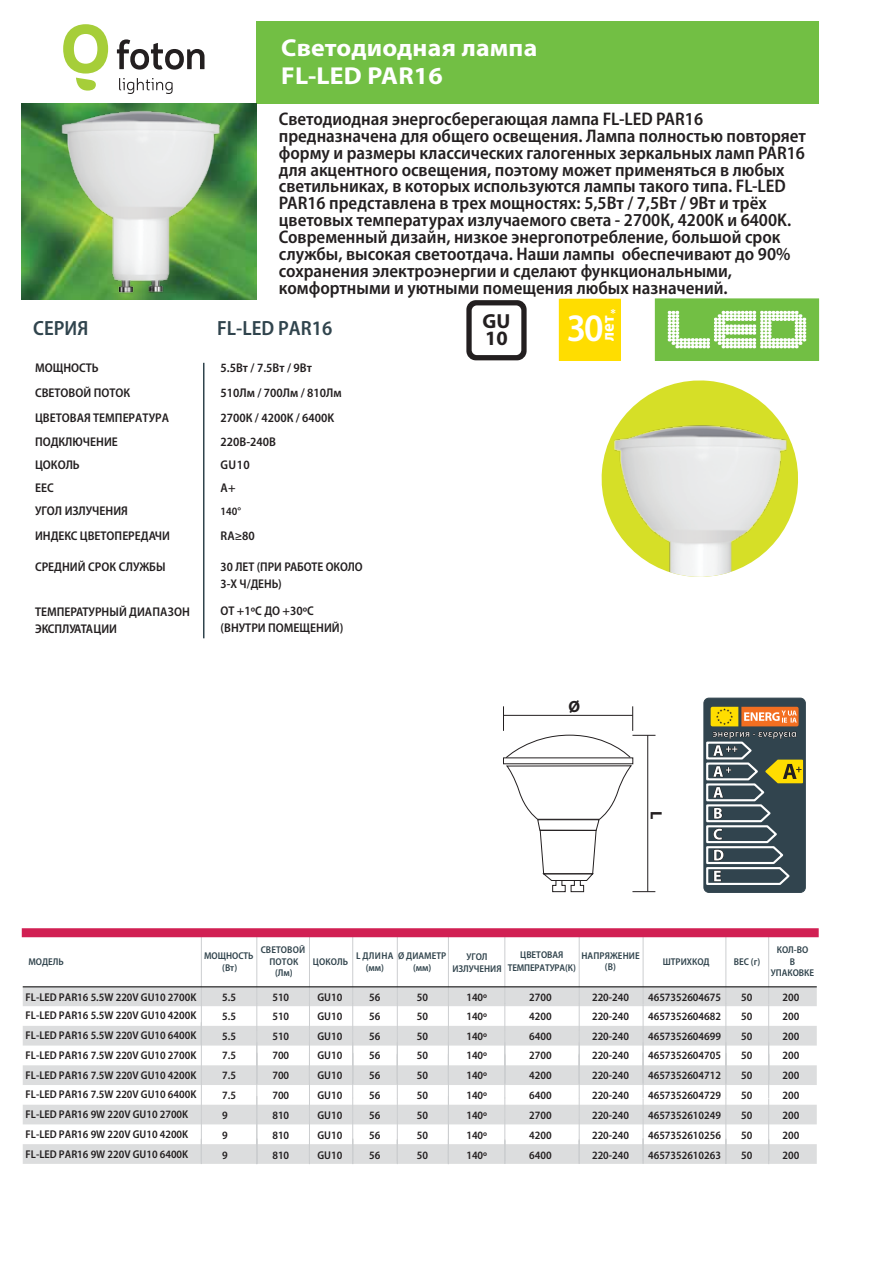
<style>
.page{position:relative;width:893px;height:1263px;background:#fff}
.page>*{position:absolute;margin:0;border:0;box-sizing:border-box;transform-origin:0 0}
.t1{font:600 semi-condensed 39px "Myriad Pro";color:#fff}
.t2{font:700 24.6px/28.2px "Myriad Pro";letter-spacing:.01em;color:#fff;scale:1.05 1}
.t3{font:600 semi-condensed 20.55px "Myriad Pro";color:#30444d}
.t4{font:700 20.4px/17.1px "Myriad Pro";color:#231f20}
.t5{font:600 semi-condensed 18.3px/17px "Myriad Pro";color:#231f20}
.t6{font:700 semi-condensed 17.55px "Myriad Pro";color:#fff}
.t7{font:700 16.35px "Myriad Pro";color:#231f20}
.t8{font:600 semi-condensed 12.6px/17px "Myriad Pro";color:#231f20}
.t9{font:600 semi-condensed 11.25px/20px "Myriad Pro";color:#231f20;text-align:justify}
.t10{font:600 semi-condensed 9.9px/11.9px "Myriad Pro";color:#31444d;text-align:center}
</style>
<div class="page">
<div style="left:256px;top:21px;width:563px;height:83px;background:#72bf44"></div>
<svg style="left:63px;top:24px;width:45px;height:67px"></svg>
<svg style="left:119px;top:78px;width:54px;height:16px"></svg>
<svg style="left:117px;top:39px;width:87px;height:31px"></svg>
<img style="left:22px;top:104px;width:234px;height:195px">
<hr style="left:203px;top:363px;width:1px;height:275px;background:#30444d">
<div style="left:559px;top:299px;width:61px;height:61px;background:#fd0"></div>
<div style="left:655px;top:299px;width:164px;height:61px;background:#72bf44"></div>
<svg style="left:667px;top:310px;width:139px;height:39px"></svg>
<svg style="left:466px;top:300px;width:61px;height:60px"></svg>
<div style="left:704px;top:698px;width:101px;height:194px;background:#31444e;border-radius:5px"></div>
<div style="left:704px;top:698px;width:101px;height:194px;border:1px solid #31444e;border-radius:5px"></div>
<svg style="left:705px;top:707px;width:98px;height:179px"></svg>
<svg style="left:503px;top:706px;width:152px;height:186px"></svg>
<svg style="left:601px;top:380px;width:197px;height:140px"></svg>
<img style="left:608px;top:420px;width:181px;height:157px">
<img style="left:56px;top:106px;width:165px;height:194px">
<hr style="left:201px;top:936px;width:1px;height:50px;background:#ccced0">
<hr style="left:201px;top:1042px;width:1px;height:56px;background:#ccced0">
<hr style="left:309px;top:936px;width:1px;height:68px;background:#ccced0">
<hr style="left:309px;top:1042px;width:1px;height:56px;background:#ccced0">
<hr style="left:352px;top:936px;width:1px;height:68px;background:#ccced0">
<hr style="left:352px;top:1042px;width:1px;height:56px;background:#ccced0">
<hr style="left:397px;top:936px;width:1px;height:68px;background:#ccced0">
<hr style="left:397px;top:1042px;width:1px;height:56px;background:#ccced0">
<hr style="left:505px;top:936px;width:1px;height:68px;background:#ccced0">
<hr style="left:505px;top:1042px;width:1px;height:56px;background:#ccced0">
<hr style="left:579px;top:936px;width:1px;height:68px;background:#ccced0">
<hr style="left:579px;top:1042px;width:1px;height:56px;background:#ccced0">
<hr style="left:643px;top:936px;width:1px;height:68px;background:#ccced0">
<hr style="left:643px;top:1042px;width:1px;height:56px;background:#ccced0">
<hr style="left:726px;top:936px;width:1px;height:68px;background:#ccced0">
<hr style="left:726px;top:1042px;width:1px;height:56px;background:#ccced0">
<hr style="left:768px;top:936px;width:1px;height:68px;background:#ccced0">
<hr style="left:768px;top:1042px;width:1px;height:56px;background:#ccced0">
<hr style="left:257px;top:936px;width:1px;height:68px;background:#ccced0">
<hr style="left:257px;top:1042px;width:1px;height:56px;background:#ccced0">
<svg style="left:23px;top:987px;width:794px;height:98px"></svg>
<hr style="left:448px;top:936px;width:1px;height:68px;background:#ccced0">
<hr style="left:448px;top:1042px;width:1px;height:56px;background:#ccced0">
<svg style="left:23px;top:1097px;width:794px;height:67px"></svg>
<hr style="left:448px;top:1096px;width:1px;height:31px;background:#ccced0">
<div style="left:22px;top:928px;width:797px;height:9px;background:#d12053"></div>
<hr style="left:23px;top:986px;width:794px;height:1px;background:#000">
<h2 class="t2" style="left:281px;top:33px;width:245px">Светодиодная лампа<br>FL-LED PAR16</h2>
<p class="t5" style="left:279px;top:111px;width:529px">Светодиодная энергосберегающая лампа FL-LED PAR16 предназначена для общего освещения. Лампа полностью повторяет форму и размеры классических галогенных зеркальных ламп PAR16 для акцентного освещения, поэтому может применяться в любых светильниках, в которых используются лампы такого типа. FL-LED PAR16 представлена в трех мощностях: 5,5Вт / 7,5Вт / 9Вт и трёх цветовых температурах излучаемого света - 2700К, 4200К и 6400K.<br>Современный дизайн, низкое энергопотребление, большой срок службы, высокая светоотдача. Наши лампы обеспечивают до 90% сохранения электроэнергии и сделают функциональными, комфортными и уютными помещения любых назначений.</p>
<h3 class="t3" style="left:33px;top:317px;width:57px">СЕРИЯ</h3>
<h3 class="t3" style="left:217px;top:317px;width:117px">FL-LED PAR16</h3>
<p class="t8" style="left:35px;top:359px;width:65px">МОЩНОСТЬ</p>
<p class="t8" style="left:221px;top:359px;width:93px">5.5Вт / 7.5Вт / 9Вт</p>
<p class="t8" style="left:35px;top:409px;width:135px">ЦВЕТОВАЯ ТЕМПЕРАТУРА</p>
<p class="t8" style="left:221px;top:409px;width:115px">2700К / 4200К / 6400K</p>
<p class="t8" style="left:35px;top:457px;width:46px">ЦОКОЛЬ</p>
<p class="t8" style="left:221px;top:457px;width:31px">GU10</p>
<p class="t8" style="left:35px;top:384px;width:97px">СВЕТОВОЙ ПОТОК</p>
<p class="t8" style="left:221px;top:384px;width:123px">510Лм / 700Лм / 810Лм</p>
<p class="t8" style="left:35px;top:433px;width:84px">ПОДКЛЮЧЕНИЕ</p>
<p class="t8" style="left:221px;top:433px;width:57px">220В-240В</p>
<p class="t8" style="left:35px;top:479px;width:20px">EEC</p>
<p class="t8" style="left:221px;top:479px;width:17px">A+</p>
<p class="t8" style="left:35px;top:503px;width:94px">УГОЛ ИЗЛУЧЕНИЯ</p>
<p class="t9" style="left:221px;top:502px;width:22px">140°</p>
<p class="t8" style="left:35px;top:527px;width:136px">ИНДЕКС ЦВЕТОПЕРЕДАЧИ</p>
<p class="t8" style="left:221px;top:527px;width:36px">RA≥80</p>
<p class="t8" style="left:35px;top:558px;width:132px">СРЕДНИЙ СРОК СЛУЖБЫ</p>
<p class="t8" style="left:221px;top:558px;width:144px">30 ЛЕТ (ПРИ РАБОТЕ ОКОЛО<br>3-Х Ч/ДЕНЬ)</p>
<p class="t8" style="left:35px;top:603px;width:156px">ТЕМПЕРАТУРНЫЙ ДИАПАЗОН<br>ЭКСПЛУАТАЦИИ</p>
<p class="t8" style="left:221px;top:602px;width:95px">ОТ +1ºС ДО +30ºС</p>
<p class="t8" style="left:221px;top:620px;width:124px">(ВНУТРИ ПОМЕЩЕНИЙ)</p>
<h3 class="t4" style="left:483px;top:312px;width:29px">GU<br>10</h3>
<h1 class="t1" style="left:567px;top:307px;width:38px">30</h1>
<h3 class="t6" style="left:598px;top:341px;width:34px;rotate:-90deg">лет<sub>*</sub></h3>
<h3 class="t7" style="left:568px;top:696px;width:13px">Ø</h3>
<h3 class="t7" style="left:667px;top:811px;width:10px;rotate:90deg">L</h3>
<p class="t10" style="left:261px;top:944px;width:46px">СВЕТОВОЙ<br>ПОТОК (Лм)</p>
<p class="t10" style="left:28px;top:955px;width:37px">МОДЕЛЬ</p>
<p class="t10" style="left:734px;top:955px;width:28px">ВЕС (г)</p>
<p class="t10" style="left:771px;top:944px;width:45px">КОЛ-ВО<br>В<br>УПАКОВКЕ</p>
<p class="t9" style="left:222px;top:987px;width:15px">5.5<br>5.5<br>5.5</p>
<p class="t9" style="left:26px;top:1066px;width:172px;line-height:18.5px">FL-LED PAR16 7.5W 220V GU10 4200K<br>FL-LED PAR16 7.5W 220V GU10 6400K</p>
<p class="t9" style="left:26px;top:1104px;width:164px">FL-LED PAR16 9W 220V GU10 2700K FL-LED PAR16 9W 220V GU10 4200K FL-LED PAR16 9W 220V GU10 6400K</p>
<p class="t10" style="left:452px;top:951px;width:51px">УГОЛ<br>ИЗЛУЧЕНИЯ</p>
<p class="t10" style="left:508px;top:948px;width:70px;line-height:13.5px">ЦВЕТОВАЯ<br>ТЕМПЕРАТУРА(К)</p>
<p class="t10" style="left:581px;top:949px;width:60px">НАПРЯЖЕНИЕ (В)</p>
<p class="t10" style="left:663px;top:955px;width:48px">ШТРИХКОД</p>
<p class="t10" style="left:398px;top:949px;width:50px">Ø ДИАМЕТР (мм)</p>
<p class="t9" style="left:417px;top:987px;width:13px">50<br>50<br>50</p>
<p class="t10" style="left:204px;top:949px;width:51px">МОЩНОСТЬ (Bт)</p>
<p class="t10" style="left:313px;top:955px;width:37px">ЦОКОЛЬ</p>
<p class="t10" style="left:356px;top:949px;width:39px">L ДЛИНА (мм)</p>
<p class="t9" style="left:369px;top:987px;width:13px">56<br>56<br>56</p>
<p class="t9" style="left:317px;top:987px;width:26px">GU10<br>GU10<br>GU10</p>
<p class="t9" style="left:317px;top:1066px;width:26px">GU10<br>GU10<br>GU10<br>GU10<br>GU10</p>
<p class="t9" style="left:26px;top:988px;width:172px;line-height:18.5px">FL-LED PAR16 5.5W 220V GU10 2700K<br>FL-LED PAR16 5.5W 220V GU10 4200K</p>
<p class="t9" style="left:26px;top:1025px;width:172px">FL-LED PAR16 5.5W 220V GU10 6400K</p>
<p class="t9" style="left:648px;top:987px;width:74px">4657352604675<br>4657352604682<br>4657352604699</p>
<p class="t9" style="left:648px;top:1066px;width:74px">4657352604712<br>4657352604729<br>4657352610249<br>4657352610256<br>4657352610263</p>
<p class="t9" style="left:741px;top:987px;width:13px">50<br>50<br>50</p>
<p class="t9" style="left:741px;top:1066px;width:13px">50<br>50<br>50<br>50<br>50</p>
<p class="t9" style="left:592px;top:987px;width:39px">220-240<br>220-240<br>220-240</p>
<p class="t9" style="left:592px;top:1066px;width:39px">220-240<br>220-240<br>220-240<br>220-240<br>220-240</p>
<p class="t9" style="left:272px;top:987px;width:18px">510<br>510<br>510</p>
<p class="t9" style="left:782px;top:987px;width:18px">200<br>200<br>200</p>
<p class="t9" style="left:782px;top:1066px;width:18px">200<br>200<br>200<br>200<br>200</p>
<p class="t9" style="left:529px;top:987px;width:24px">2700<br>4200<br>6400</p>
<p class="t9" style="left:529px;top:1066px;width:24px">4200<br>6400<br>2700<br>4200<br>6400</p>
<p class="t9" style="left:466px;top:987px;width:22px">140º 140º 140º</p>
<p class="t9" style="left:222px;top:1045px;width:15px">7.5</p>
<p class="t9" style="left:317px;top:1045px;width:26px">GU10</p>
<p class="t9" style="left:222px;top:1085px;width:15px;text-align:left">7.5<br>9<br>9<br>9</p>
<p class="t9" style="left:26px;top:1045px;width:172px">FL-LED PAR16 7.5W 220V GU10 2700K</p>
<p class="t9" style="left:369px;top:1045px;width:13px">56</p>
<p class="t9" style="left:417px;top:1045px;width:13px">50</p>
<p class="t9" style="left:466px;top:1045px;width:22px">140º</p>
<p class="t9" style="left:272px;top:1045px;width:18px">700</p>
<p class="t9" style="left:648px;top:1045px;width:74px">4657352604705</p>
<p class="t9" style="left:741px;top:1045px;width:13px">50</p>
<p class="t9" style="left:592px;top:1045px;width:39px">220-240</p>
<p class="t9" style="left:782px;top:1045px;width:18px">200</p>
<p class="t9" style="left:529px;top:1045px;width:24px">2700</p>
<p class="t9" style="left:272px;top:1066px;width:18px">700<br>700<br>810<br>810<br>810</p>
<p class="t9" style="left:369px;top:1066px;width:13px">56<br>56<br>56<br>56<br>56</p>
<p class="t9" style="left:417px;top:1066px;width:13px">50<br>50<br>50<br>50<br>50</p>
<p class="t9" style="left:466px;top:1066px;width:22px">140º 140º 140º 140º 140º</p>
<p class="t9" style="left:222px;top:1066px;width:15px">7.5</p>
</div>
